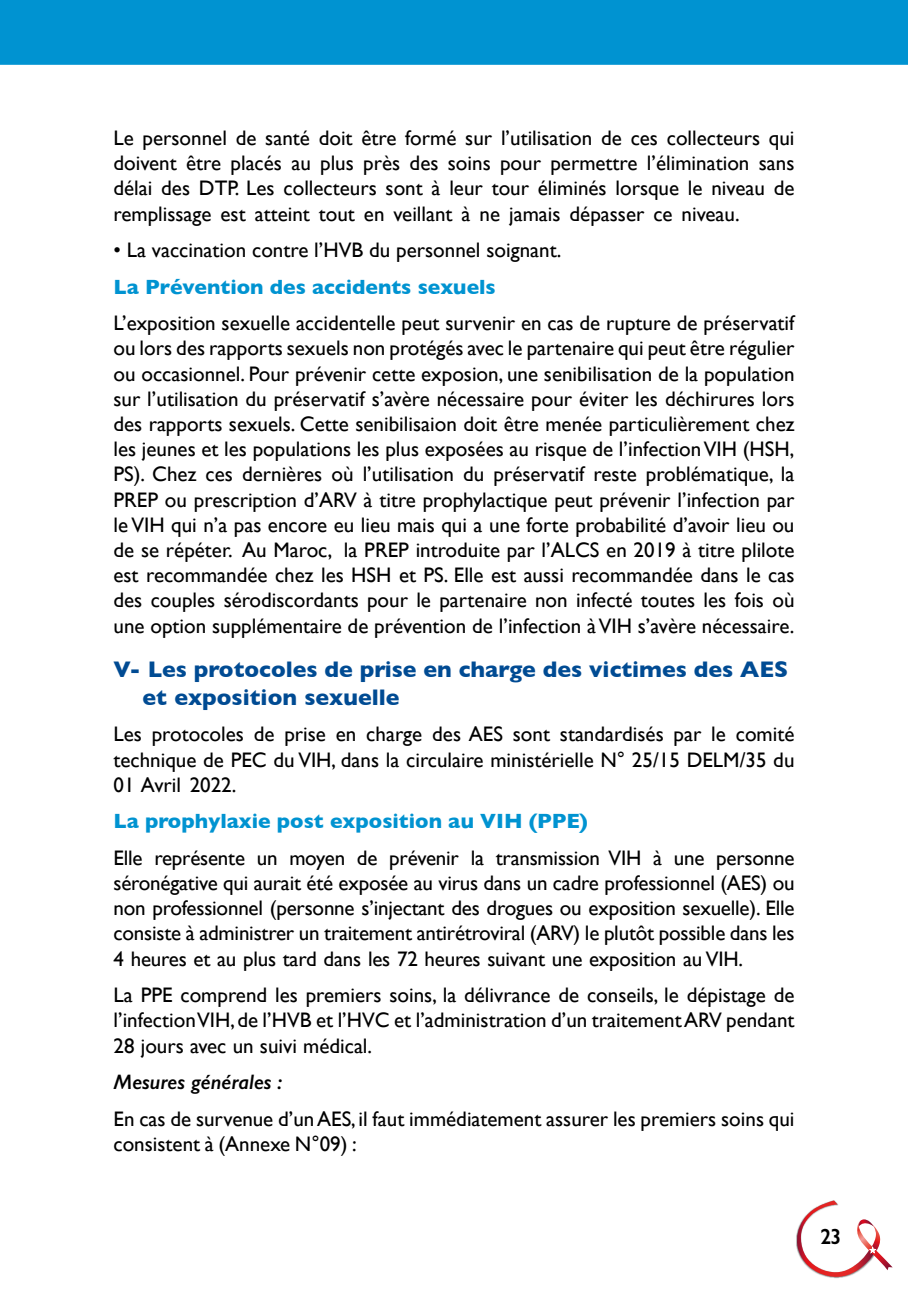
<style>
.page{position:relative;width:908px;height:1304px;background:#fff}
.page>*{position:absolute;margin:0;border:0;box-sizing:border-box;transform-origin:0 0}
.t1{font:700 23px/27.6px "Gill Sans";color:#004b93}
.t2{font:600 22px "Gill Sans";color:#000;scale:.93 1}
.t3{font:21px/25.2px "Gill Sans";color:#000;text-align:justify}
.t4{font:700 21px "Gill Sans";color:#0093d1}
.t5{font:italic 600 21px "Gill Sans";color:#000}
</style>
<div class="page">
<div style="left:0;top:0;width:907px;height:65px;background:#0093d1"></div>
<svg style="left:796px;top:1200px;width:96px;height:79px"></svg>
<p class="t3" style="left:113px;top:125px;width:682px">Le personnel de santé doit être formé sur l’utilisation de ces collecteurs qui doivent être placés au plus près des soins pour permettre l’élimination sans délai des DTP. Les collecteurs sont à leur tour éliminés lorsque le niveau de remplissage est atteint tout en veillant à ne jamais dépasser ce niveau.</p>
<p class="t3" style="left:113px;top:237px;width:449px">• La vaccination contre l’HVB du personnel soignant.</p>
<p class="t4" style="left:113px;top:270px;width:383px">La Prévention des accidents sexuels</p>
<p class="t3" style="left:113px;top:310px;width:682px">L’exposition sexuelle accidentelle peut survenir en cas de rupture de préservatif ou lors des rapports sexuels non protégés avec le partenaire qui peut être régulier ou occasionnel. Pour prévenir cette exposion, une senibilisation de la population sur l’utilisation du préservatif s’avère nécessaire pour éviter les déchirures lors des rapports sexuels. Cette senibilisaion doit être menée particulièrement chez les jeunes et les populations les plus exposées au risque de l’infection VIH (HSH, PS). Chez ces dernières où l’utilisation du préservatif reste problématique, la PREP ou prescription d’ARV à titre prophylactique peut prévenir l’infection par le VIH qui n’a pas encore eu lieu mais qui a une forte probabilité d’avoir lieu ou de se répéter. Au Maroc, la PREP introduite par l’ALCS en 2019 à titre plilote est recommandée chez les HSH et PS. Elle est aussi recommandée dans le cas des couples sérodiscordants pour le partenaire non infecté toutes les fois où une option supplémentaire de prévention de l’infection à VIH s’avère nécessaire.</p>
<p class="t1" style="left:142px;top:655px;width:647px;text-indent:-29px">V- Les protocoles de prise en charge des victimes des AES et exposition sexuelle</p>
<p class="t3" style="left:113px;top:721px;width:682px">Les protocoles de prise en charge des AES sont standardisés par le comité technique de PEC du VIH, dans la circulaire ministérielle N° 25/15 DELM/35 du 01 Avril 2022.</p>
<p class="t4" style="left:113px;top:804px;width:476px">La prophylaxie post exposition au VIH (PPE)</p>
<p class="t3" style="left:113px;top:845px;width:682px">Elle représente un moyen de prévenir la transmission VIH à une personne séronégative qui aurait été exposée au virus dans un cadre professionnel (AES) ou non professionnel (personne s’injectant des drogues ou exposition sexuelle). Elle consiste à administrer un traitement antirétroviral (ARV) le plutôt possible dans les 4 heures et au plus tard dans les 72 heures suivant une exposition au VIH.</p>
<p class="t3" style="left:113px;top:982px;width:682px">La PPE comprend les premiers soins, la délivrance de conseils, le dépistage de l’infection VIH, de l’HVB et l’HVC et l’administration d’un traitement ARV pendant 28 jours avec un suivi médical.</p>
<p class="t5" style="left:113px;top:1069px;width:170px">Mesures générales :</p>
<p class="t3" style="left:113px;top:1106px;width:682px">En cas de survenue d’un AES, il faut immédiatement assurer les premiers soins qui consistent à (Annexe N°09) :</p>
<p class="t2" style="left:820px;top:1223px;width:24px">23</p>
</div>
